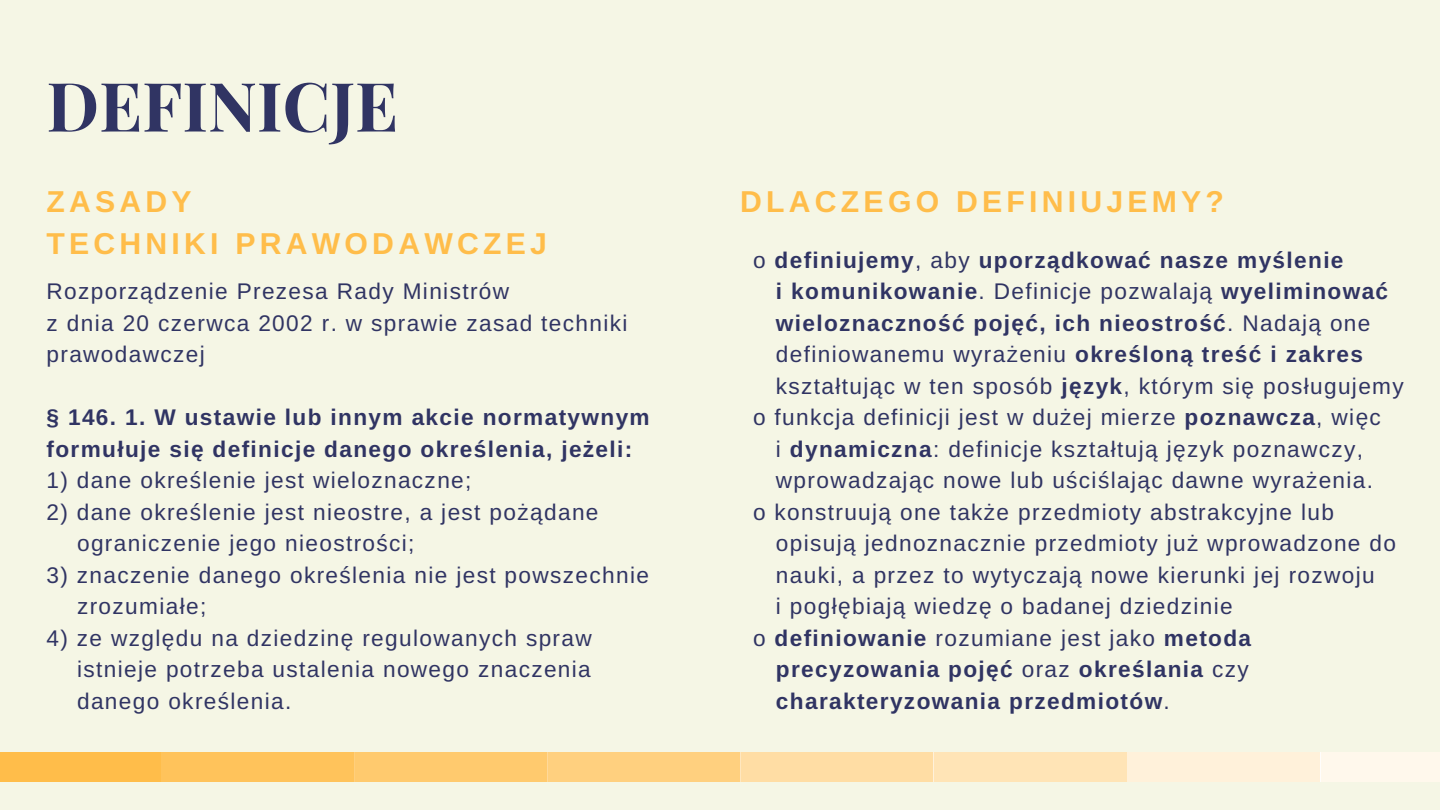
<style>
.page{position:relative;width:1440px;height:810px;background:#f5f6e5}
.page>*{position:absolute;margin:0;border:0;box-sizing:border-box;transform-origin:0 0}
.t1{font:700 67.9px "Playfair Display";color:#303463}
.t2{font:700 30.2px/42px "Arimo";letter-spacing:.14em;color:#ffbd4a}
.t3{font:22.6px/31.5px "Arimo";letter-spacing:.06em;color:#303463}
.t4{font:700 22.6px/31.5px "Arimo";letter-spacing:.06em;color:#303463}
.s1{font-family:"Liberation Sans"}
.s2{font-weight:400}
.s3{font-family:"Liberation Sans";font-weight:400}
.s4{font-weight:700}
.s5{font-family:"Liberation Sans";font-weight:700}
</style>
<div class="page">
<div style="left:0;top:752px;width:1440px;height:30px;background:#ffbd4a"></div>
<div style="left:741px;top:752px;width:193px;height:30px;background:#ffdda4"></div>
<div style="left:1127px;top:752px;width:193px;height:30px;background:#fff1da"></div>
<div style="left:354px;top:752px;width:193px;height:30px;background:#ffca6e"></div>
<div style="left:1320px;top:752px;width:120px;height:30px;background:#fff8ec"></div>
<div style="left:934px;top:752px;width:193px;height:30px;background:#ffe4b6"></div>
<div style="left:547px;top:752px;width:194px;height:30px;background:#ffd07f"></div>
<div style="left:161px;top:752px;width:193px;height:30px;background:#ffc35b"></div>
<h1 class="t1" style="left:46px;top:58px;width:353px">DEFINICJE</h1>
<h2 class="t2" style="left:46px;top:180px;width:502px">ZASADY<br>TECHNIKI PRAWODAWCZEJ</h2>
<p class="t3" style="left:46px;top:276px;width:582px">Rozporz<span class="s1">ą</span>dzenie Prezesa Rady Ministrów<br>z dnia 20 czerwca 2002 r. w sprawie zasad techniki prawodawczej</p>
<p class="t4" style="left:46px;top:402px;width:605px">§ 146. 1. W ustawie lub innym akcie normatywnym formu<span class="s1">ł</span>uje si<span class="s1">ę</span> definicje danego okre<span class="s1">ś</span>lenia, je<span class="s1">ż</span>eli:</p>
<p class="t3" style="left:46px;top:465px;width:426px">1) dane okre<span class="s1">ś</span>lenie jest wieloznaczne;</p>
<p class="t3" style="left:77px;top:496px;width:523px;text-indent:-31px">2) dane okre<span class="s1">ś</span>lenie jest nieostre, a jest po<span class="s1">żą</span>dane ograniczenie jego nieostro<span class="s1">ś</span>ci;</p>
<p class="t3" style="left:77px;top:559px;width:573px;text-indent:-31px">3) znaczenie danego okre<span class="s1">ś</span>lenia nie jest powszechnie zrozumia<span class="s1">ł</span>e;</p>
<p class="t3" style="left:77px;top:622px;width:516px;text-align:justify;text-indent:-31px">4) ze wzgl<span class="s1">ę</span>du na dziedzin<span class="s1">ę</span> regulowanych spraw istnieje potrzeba ustalenia nowego znaczenia danego okre<span class="s1">ś</span>lenia.</p>
<h2 class="t2" style="left:740px;top:180px;width:485px">DLACZEGO DEFINIUJEMY?</h2>
<p class="t4" style="left:753px;top:244px;width:592px"><span class="s2">o</span> definiujemy<span class="s2">, aby</span> uporz<span class="s1">ą</span>dkowa<span class="s1">ć</span> nasze my<span class="s1">ś</span>lenie</p>
<p class="t4" style="left:776px;top:276px;width:614px">i komunikowanie<span class="s2">. Definicje pozwalaj</span><span class="s3">ą</span> wyeliminowa<span class="s1">ć</span></p>
<p class="t4" style="left:776px;top:307px;width:596px">wieloznaczno<span class="s1">ść</span> poj<span class="s1">ęć</span>, ich nieostro<span class="s1">ść</span><span class="s2">. Nadaj</span><span class="s3">ą</span> <span class="s2">one</span></p>
<p class="t3" style="left:776px;top:339px;width:589px">definiowanemu wyra<span class="s1">ż</span>eniu <span class="s4">okre</span><span class="s5">ś</span><span class="s4">lon</span><span class="s5">ą</span> <span class="s4">tre</span><span class="s5">ść</span> <span class="s4">i zakres</span></p>
<p class="t3" style="left:776px;top:370px;width:629px">kszta<span class="s1">ł</span>tuj<span class="s1">ą</span>c w ten sposób <span class="s4">j</span><span class="s5">ę</span><span class="s4">zyk</span>, którym si<span class="s1">ę</span> pos<span class="s1">ł</span>ugujemy</p>
<p class="t3" style="left:753px;top:402px;width:629px">o funkcja definicji jest w du<span class="s1">ż</span>ej mierze <span class="s4">poznawcza</span>, wi<span class="s1">ę</span>c</p>
<p class="t3" style="left:776px;top:433px;width:589px">i <span class="s4">dynamiczna</span>: definicje kszta<span class="s1">ł</span>tuj<span class="s1">ą</span> j<span class="s1">ę</span>zyk poznawczy,</p>
<p class="t3" style="left:776px;top:465px;width:599px">wprowadzaj<span class="s1">ą</span>c nowe lub u<span class="s1">ś</span>ci<span class="s1">ś</span>laj<span class="s1">ą</span>c dawne wyra<span class="s1">ż</span>enia.</p>
<p class="t3" style="left:753px;top:496px;width:583px">o konstruuj<span class="s1">ą</span> one tak<span class="s1">ż</span>e przedmioty abstrakcyjne lub</p>
<p class="t3" style="left:776px;top:528px;width:622px">opisuj<span class="s1">ą</span> jednoznacznie przedmioty ju<span class="s1">ż</span> wprowadzone do</p>
<p class="t3" style="left:776px;top:559px;width:600px">nauki, a przez to wytyczaj<span class="s1">ą</span> nowe kierunki jej rozwoju</p>
<p class="t3" style="left:776px;top:591px;width:458px">i pog<span class="s1">łę</span>biaj<span class="s1">ą</span> wiedz<span class="s1">ę</span> o badanej dziedzinie</p>
<p class="t3" style="left:753px;top:622px;width:500px">o <span class="s4">definiowanie</span> rozumiane jest jako <span class="s4">metoda</span></p>
<p class="t4" style="left:776px;top:654px;width:474px">precyzowania poj<span class="s1">ęć</span> <span class="s2">oraz</span> okre<span class="s1">ś</span>lania <span class="s2">czy</span></p>
<p class="t4" style="left:776px;top:685px;width:395px">charakteryzowania przedmiotów<span class="s2">.</span></p>
</div>
